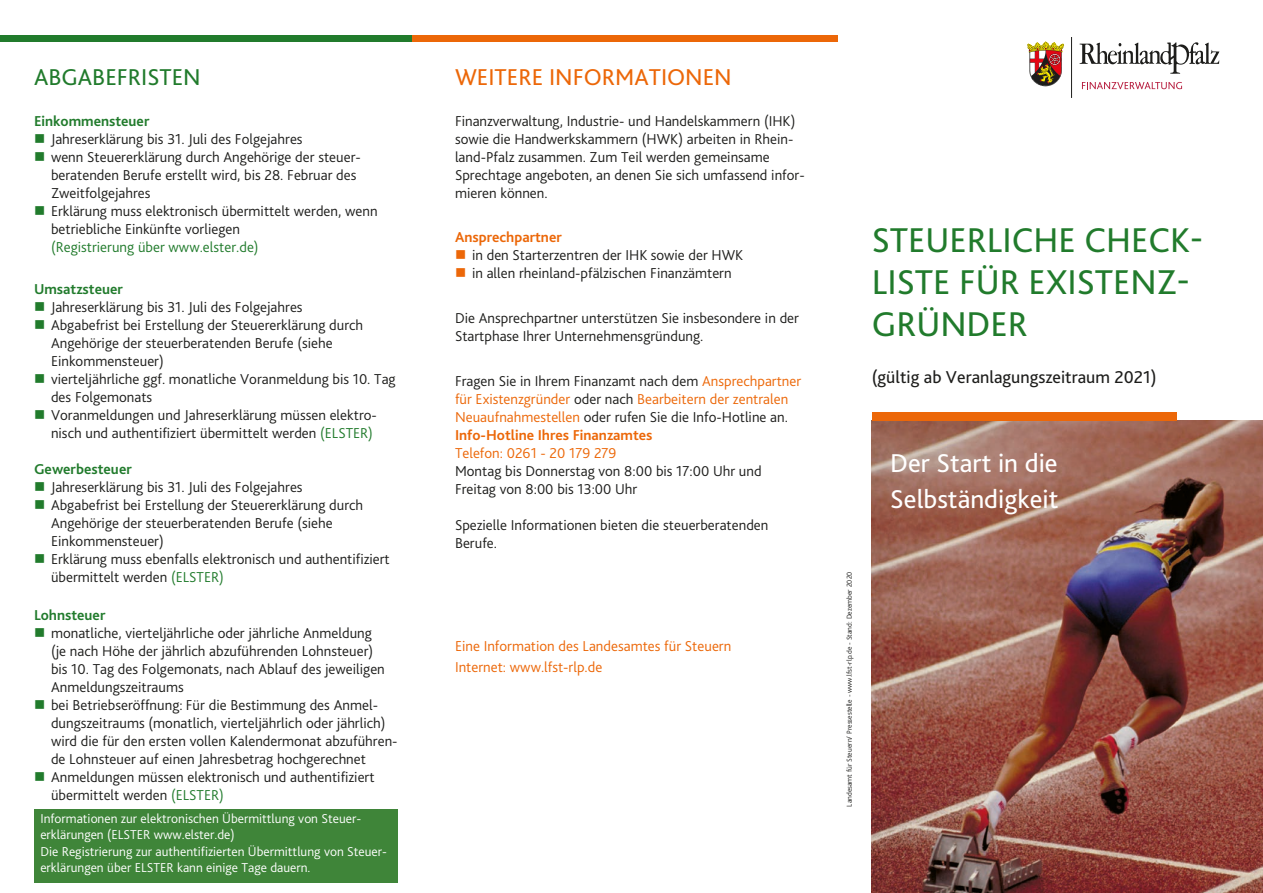
<style>
.page{position:relative;width:1263px;height:893px;background:#fff}
.page>*{position:absolute;margin:0;border:0;box-sizing:border-box;transform-origin:0 0}
.t1{font:36px/42px "Bliss 2";color:#217b2c}
.t2{font:27px/36px "Bliss 2";color:#fff}
.t3{font:24px "Bliss 2";color:#ec6708}
.t4{font:24px "Bliss 2";color:#217b2c}
.t5{font:18px "Bliss 2";color:#1d1d1b}
.t6{font:300 15px/18px "Bliss 2";color:#1d1d1b}
.t7{font:300 15px/18px "Bliss 2";color:#ec6708}
.t8{font:700 15px "Bliss 2";color:#217b2c}
.t9{font:300 15px "Bliss 2";color:#217b2c}
.t10{font:700 15px "Bliss 2";color:#ec6708}
.t11{font:300 13.5px/16.5px "Bliss 2";color:#fff}
.t12{font:300 7.5px "Bliss 2";color:#1d1d1b}
.s1{color:#217b2c}
.s2{color:#ec6708}
.s3{color:#1d1d1b}
.s4{font-weight:700}
</style>
<div class="page">
<div style="left:0;top:35px;width:412px;height:6px;background:#217b2c"></div>
<svg style="left:1079px;top:42px;width:140px;height:32px"></svg>
<svg style="left:1027px;top:42px;width:37px;height:44px"></svg>
<hr style="left:1071px;top:37px;width:1px;height:61px;background:#1d1d1b">
<svg style="left:1082px;top:82px;width:100px;height:7px"></svg>
<img style="left:872px;top:421px;width:391px;height:472px">
<div style="left:872px;top:412px;width:305px;height:9px;background:#ec6708"></div>
<div style="left:412px;top:35px;width:426px;height:6px;background:#ec6708"></div>
<div style="left:34px;top:809px;width:364px;height:74px;background:#3f8539"></div>
<h3 class="t4" style="left:34px;top:63px;width:168px">ABGABEFRISTEN</h3>
<h3 class="t3" style="left:455px;top:63px;width:278px">WEITERE INFORMATIONEN</h3>
<p class="t8" style="left:34px;top:112px;width:117px">Einkommensteuer</p>
<p class="t6" style="left:34px;top:130px;width:270px"><span class="s1">■</span> Jahreserklärung bis 31. Juli des Folgejahres</p>
<p class="t6" style="left:51px;top:148px;width:311px;text-indent:-17px"><span class="s1">■</span> wenn Steuererklärung durch Angehörige der steuer&shy;beratenden Berufe erstellt wird, bis 28. Februar des<br>Zweitfolgejahres</p>
<p class="t6" style="left:51px;top:202px;width:328px;text-indent:-17px"><span class="s1">■</span> Erklärung muss elektronisch übermittelt werden, wenn betriebliche Einkünfte vorliegen</p>
<p class="t9" style="left:51px;top:238px;width:209px">(Registrierung über www.elster.de)</p>
<p class="t8" style="left:34px;top:280px;width:90px">Umsatzsteuer</p>
<p class="t6" style="left:34px;top:298px;width:270px"><span class="s1">■</span> Jahreserklärung bis 31. Juli des Folgejahres</p>
<p class="t6" style="left:51px;top:316px;width:314px;text-indent:-17px"><span class="s1">■</span> Abgabefrist bei Erstellung der Steuererklärung durch<br>Angehörige der steuerberatenden Berufe (siehe<br>Einkommensteuer)</p>
<p class="t6" style="left:51px;top:370px;width:346px;text-indent:-17px"><span class="s1">■</span> vierteljährliche ggf. monatliche Voranmeldung bis 10. Tag des Folgemonats</p>
<p class="t6" style="left:34px;top:406px;width:344px;text-align:right"><span class="s1">■</span> Voranmeldungen und Jahreserklärung müssen elektro&shy;nisch und authentifiziert übermittelt werden <span class="s1">(ELSTER)</span></p>
<p class="t8" style="left:34px;top:460px;width:99px">Gewerbesteuer</p>
<p class="t6" style="left:34px;top:478px;width:270px"><span class="s1">■</span> Jahreserklärung bis 31. Juli des Folgejahres</p>
<p class="t6" style="left:51px;top:496px;width:314px;text-indent:-17px"><span class="s1">■</span> Abgabefrist bei Erstellung der Steuererklärung durch<br>Angehörige der steuerberatenden Berufe (siehe<br>Einkommensteuer)</p>
<p class="t6" style="left:51px;top:550px;width:340px;text-indent:-17px"><span class="s1">■</span> Erklärung muss ebenfalls elektronisch und authentifiziert übermittelt werden <span class="s1">(ELSTER)</span></p>
<p class="t8" style="left:34px;top:605px;width:73px">Lohnsteuer</p>
<p class="t6" style="left:51px;top:623px;width:335px;text-indent:-17px"><span class="s1">■</span> monatliche, vierteljährliche oder jährliche Anmeldung (je nach Höhe der jährlich abzuführenden Lohnsteuer) bis 10. Tag des Folgemonats, nach Ablauf des jeweiligen Anmeldungszeitraums</p>
<p class="t6" style="left:51px;top:695px;width:348px;text-indent:-17px"><span class="s1">■</span> bei Betriebseröffnung: Für die Bestimmung des Anmel&shy;dungszeitraums (monatlich, vierteljährlich oder jährlich) wird die für den ersten vollen Kalendermonat abzuführen&shy;de Lohnsteuer auf einen Jahresbetrag hochgerechnet</p>
<p class="t6" style="left:51px;top:767px;width:325px;text-indent:-17px"><span class="s1">■</span> Anmeldungen müssen elektronisch und authentifiziert übermittelt werden <span class="s1">(ELSTER)</span></p>
<p class="t11" style="left:40px;top:810px;width:348px">Informationen zur elektronischen Übermittlung von Steuer&shy;erklärungen (ELSTER www.elster.de)<br>Die Registrierung zur authentifizierten Übermittlung von Steuer&shy;erklärungen über ELSTER kann einige Tage dauern.</p>
<p class="t6" style="left:455px;top:112px;width:351px">Finanzverwaltung, Industrie- und Handelskammern (IHK) sowie die Handwerkskammern (HWK) arbeiten in Rhein&shy;land-Pfalz zusammen. Zum Teil werden gemeinsame Sprechtage angeboten, an denen Sie sich umfassend infor&shy;mieren können.</p>
<p class="t10" style="left:455px;top:227px;width:108px">Ansprechpartner</p>
<p class="t6" style="left:455px;top:245px;width:290px"><span class="s2">■</span> in den Starterzentren der IHK sowie der HWK</p>
<p class="t6" style="left:455px;top:263px;width:278px"><span class="s2">■</span> in allen rheinland-pfälzischen Finanzämtern</p>
<p class="t6" style="left:455px;top:308px;width:345px">Die Ansprechpartner unterstützen Sie insbesondere in der<br>Startphase Ihrer Unternehmensgründung.</p>
<p class="t7" style="left:455px;top:371px;width:348px"><span class="s3">Fragen Sie in Ihrem Finanzamt nach dem</span> Ansprechpartner für Existenzgründer <span class="s3">oder nach</span> Bearbeitern der zentralen Neuaufnahmestellen <span class="s3">oder rufen Sie die Info-Hotline an.<br></span><span class="s4">Info-Hotline Ihres Finanzamtes</span></p>
<p class="t7" style="left:455px;top:443px;width:163px">Telefon: 0261 - 20 179 279</p>
<p class="t6" style="left:455px;top:461px;width:308px">Montag bis Donnerstag von 8:00 bis 17:00 Uhr und<br>Freitag von 8:00 bis 13:00 Uhr</p>
<p class="t6" style="left:455px;top:515px;width:315px">Spezielle Informationen bieten die steuerberatenden<br>Berufe.</p>
<p class="t7" style="left:455px;top:635px;width:278px;line-height:21px">Eine Information des Landesamtes für Steuern<br>Internet: www.lfst-rlp.de</p>
<h1 class="t1" style="left:872px;top:218px;width:333px">STEUERLICHE CHECK-<br>LISTE FÜR EXISTENZ-<br>GRÜNDER</h1>
<p class="t5" style="left:872px;top:366px;width:286px">(gültig ab Veranlagungszeitraum 2021)</p>
<p class="t12" style="left:845px;top:807px;width:237px;rotate:-90deg">Landesamt für Steuern/ Pressestelle - www.lfst-rlp.de - Stand: Dezember 2020</p>
<h2 class="t2" style="left:890px;top:445px;width:170px">Der Start in die<br>Selbständigkeit</h2>
</div>
